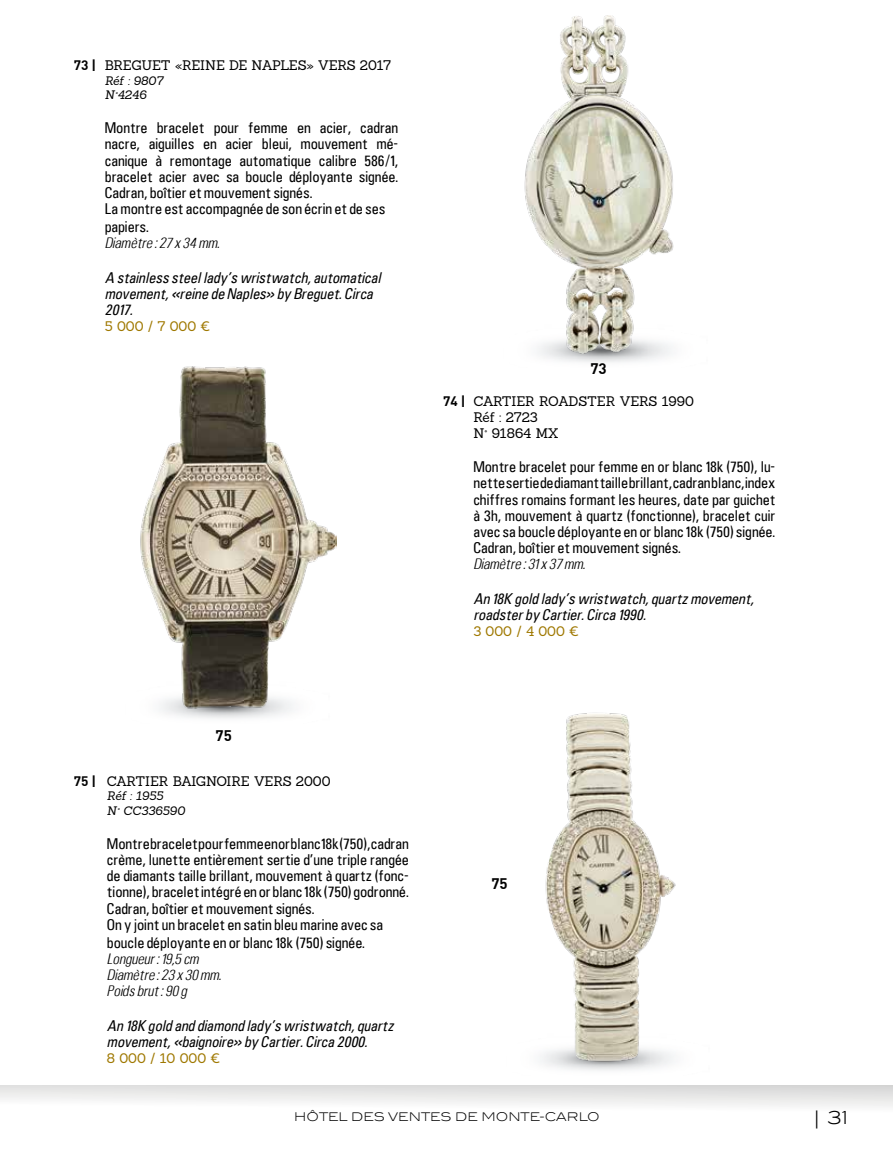
<style>
.page{position:relative;width:893px;height:1149px;background:#fff}
.page>*{position:absolute;margin:0;border:0;box-sizing:border-box;transform-origin:0 0}
.t1{font:300 18px "Blair ITC";color:#000}
.t2{font:700 15px "DIN";color:#000}
.t3{font:condensed 13.5px/16.2px "Uniform";color:#000}
.t4{font:italic condensed 13.5px/16.2px "Uniform";color:#000}
.t5{font:13.5px/16.2px "Sanchez";letter-spacing:-.015em;color:#000}
.t6{font:italic 300 13.5px/16.2px "Uniform Cond";color:#000}
.t7{font:13.5px "Sanchez";color:#9f7800}
.t8{font:700 13.5px "DIN";color:#000}
.t9{font:italic 12px/14.4px "Sanchez";color:#000}
.t10{font:300 12px "Blair ITC";color:#000}
.s1{font-family:"Minion Pro";font-weight:400}
</style>
<div class="page">
<div style="left:0;top:1085px;width:893px;height:63px;background:linear-gradient(to bottom,#e8e8e8,#fff)"></div>
<img style="left:535px;top:712px;width:147px;height:355px">
<img style="left:140px;top:366px;width:197px;height:347px">
<img style="left:524px;top:15px;width:158px;height:344px">
<p class="t8" style="left:74px;top:57px;width:24px">73 |</p>
<p class="t5" style="left:105px;top:57px;width:288px">BREGUET «REINE DE NAPLES» VERS 2017</p>
<p class="t9" style="left:105px;top:73px;width:60px">Réf : 9807<br>N°4246</p>
<p class="t3" style="left:105px;top:120px;width:295px">Montre bracelet pour femme en acier, cadran nacre, aiguilles en acier bleui, mouvement mé&shy;canique à remontage automatique calibre 586/1, bracelet acier avec sa boucle déployante signée.<br>Cadran, boîtier et mouvement signés.<br>La montre est accompagnée de son écrin et de ses</p>
<p class="t3" style="left:105px;top:218px;width:46px">papiers.</p>
<p class="t6" style="left:105px;top:235px;width:116px">Diamètre : 27 x 34 mm.</p>
<p class="t4" style="left:105px;top:269px;width:277px">A stainless steel lady’s wristwatch, automatical movement, «reine de Naples» by Breguet. Circa<br>2017.</p>
<p class="t7" style="left:105px;top:318px;width:107px">5 000 / 7 000 €</p>
<p class="t8" style="left:443px;top:392px;width:24px">74 |</p>
<p class="t2" style="left:590px;top:358px;width:18px">73</p>
<p class="t5" style="left:473px;top:392px;width:222px">CARTIER ROADSTER VERS 1990<br>Réf : 2723<br>N° 91864 MX</p>
<p class="t3" style="left:473px;top:458px;width:303px;text-align:justify">Montre bracelet pour femme en or blanc 18k (750), lu&shy;nette sertie de diamant taille brillant, cadran blanc, index chiffres romains formant les heures, date par guichet à 3h, mouvement à quartz (fonctionne), bracelet cuir avec sa boucle déployante en or blanc 18k (750) signée.<br>Cadran, boîtier et mouvement signés.</p>
<p class="t6" style="left:473px;top:556px;width:113px">Diamètre : 31 x 37 mm.</p>
<p class="t4" style="left:473px;top:590px;width:282px">An 18K gold lady’s wristwatch, quartz movement, roadster by Cartier. Circa 1990.</p>
<p class="t7" style="left:473px;top:622px;width:107px">3 000 / 4 000 €</p>
<p class="t2" style="left:216px;top:725px;width:18px">75</p>
<p class="t8" style="left:74px;top:772px;width:24px">75 |</p>
<p class="t5" style="left:107px;top:772px;width:225px">CARTIER BAIGNOIRE VERS 2000</p>
<p class="t9" style="left:107px;top:788px;width:79px">Réf : 1955<br>N° CC336590</p>
<p class="t3" style="left:107px;top:834px;width:303px">Montre bracelet pour femme en or blanc 18k (750), cadran crème, lunette entièrement sertie d’une triple rangée de diamants taille brillant, mouvement à quartz (fonc&shy;tionne), bracelet intégré en or blanc 18k (750) godronné.<br>Cadran, boîtier et mouvement signés.<br>On y joint un bracelet en satin bleu marine avec sa</p>
<p class="t3" style="left:107px;top:933px;width:260px">boucle déployante en or blanc 18k (750) signée.</p>
<p class="t6" style="left:107px;top:950px;width:116px">Longueur : 19,5 cm<br>Diamètre : 23 x 30 mm.<br>Poids brut : 90 g</p>
<p class="t4" style="left:107px;top:1016px;width:288px">An 18K gold and diamond lady’s wristwatch, quartz movement, «baignoire» by Cartier. Circa 2000.</p>
<p class="t7" style="left:107px;top:1049px;width:115px">8 000 / 10 000 €</p>
<p class="t2" style="left:491px;top:873px;width:18px">75</p>
<p class="t10" style="left:294px;top:1109px;width:307px">HÔTEL DES VENTES DE MONTE-CARLO</p>
<h1 class="t1" style="left:814px;top:1106px;width:35px"><span class="s1">|</span> 31</h1>
</div>
